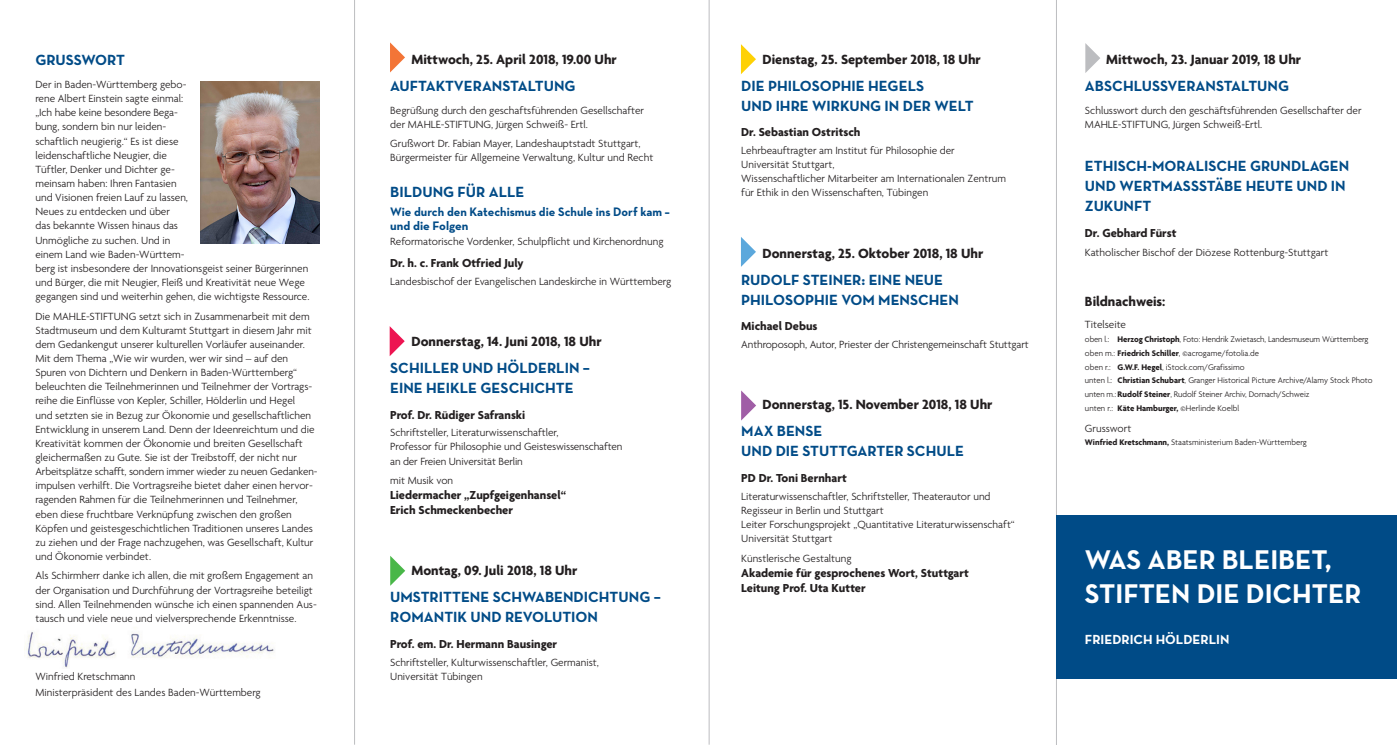
<style>
.page{position:relative;width:1397px;height:745px;background:#fff}
.page>*{position:absolute;margin:0;border:0;box-sizing:border-box;transform-origin:0 0}
._3_Flyer_Headline{font:700 27.5px/33.8px "Neutraface Text";color:#fff}
._3_Flyer_Headline-2{font:700 15px/20px "Neutraface Text";color:#004b87}
._1_Flyer_Datum{font:700 14.38px "Agenda";color:#231f20}
._3_Flyer_Headline-3{font:700 13.38px "Neutraface Text";color:#fff}
._5_Flyer_Referent{font:700 12.5px/15px "Agenda";color:#231f20}
._4_Flyer_Subline{font:700 12.5px/13.8px "Neutraface Text";color:#004b87}
._2_Flyer_Copytext{font:300 11.25px/14.1px "Agenda";color:#231f20}
._6_Flyer_Funktion{font:300 11.25px/14.1px "Agenda";color:#231f20}
._6_Flyer_Funktion-2{font:300 8.75px "Agenda";letter-spacing:-.005em;color:#231f20}
.s1{font-weight:700}
</style>
<div class="page">
<img style="left:25px;top:632px;width:249px;height:36px">
<img style="left:201px;top:82px;width:118px;height:161px">
<svg style="left:390px;top:42px;width:15px;height:30px"></svg>
<svg style="left:389px;top:326px;width:15px;height:30px"></svg>
<svg style="left:390px;top:556px;width:15px;height:29px"></svg>
<svg style="left:740px;top:44px;width:15px;height:30px"></svg>
<svg style="left:741px;top:390px;width:15px;height:30px"></svg>
<svg style="left:1085px;top:43px;width:15px;height:30px"></svg>
<svg style="left:741px;top:237px;width:14px;height:30px"></svg>
<hr style="left:354px;top:0;width:1px;height:744px;background:#bcbdc0">
<hr style="left:708px;top:0;width:1px;height:744px;background:#bcbdc0">
<hr style="left:1056px;top:0;width:1px;height:744px;background:#bcbdc0">
<div style="left:1056px;top:515px;width:340px;height:163px;background:#004b87"></div>
<p class="_3_Flyer_Headline-2" style="left:35px;top:50px;width:91px">GRUSSWORT</p>
<p class="_2_Flyer_Copytext" style="left:35px;top:78px;width:275px">Der in Baden-Württemberg gebo-<br>rene Albert Einstein sagte einmal:<br>„Ich habe keine besondere Bega-<br>bung, sondern bin nur leiden-<br>schaftlich neugierig.“ Es ist diese<br>leidenschaftliche Neugier, die<br>Tüftler, Denker und Dichter ge-<br>meinsam haben: Ihren Fantasien<br>und Visionen freien Lauf zu lassen,<br>Neues zu entdecken und über<br>das bekannte Wissen hinaus das<br>Unmögliche zu suchen. Und in<br>einem Land wie Baden-Württem-<br>berg ist insbesondere der Innovationsgeist seiner Bürgerinnen und Bürger, die mit Neugier, Fleiß und Kreativität neue Wege gegangen sind und weiterhin gehen, die wichtigste Ressource.</p>
<p class="_2_Flyer_Copytext" style="left:35px;top:309px;width:282px">Die MAHLE-STIFTUNG setzt sich in Zusammenarbeit mit dem Stadtmuseum und dem Kulturamt Stuttgart in diesem Jahr mit dem Gedankengut unserer kulturellen Vorläufer auseinander.<br>Mit dem Thema „Wie wir wurden, wer wir sind – auf den Spuren von Dichtern und Denkern in Baden-Württemberg“ beleuchten die Teilnehmerinnen und Teilnehmer der Vortrags&shy;reihe die Einflüsse von Kepler, Schiller, Hölderlin und Hegel<br>und setzten sie in Bezug zur Ökonomie und gesellschaftlichen Entwicklung in unserem Land. Denn der Ideenreichtum und die Kreativität kommen der Ökonomie und breiten Gesellschaft gleichermaßen zu Gute. Sie ist der Treibstoff, der nicht nur Arbeitsplätze schafft, sondern immer wieder zu neuen Gedanken&shy;impulsen verhilft. Die Vortragsreihe bietet daher einen hervor&shy;ragenden Rahmen für die Teilnehmerinnen und Teilnehmer, eben diese fruchtbare Verknüpfung zwischen den großen Köpfen und geistesgeschichtlichen Traditionen unseres Landes zu ziehen und der Frage nachzugehen, was Gesellschaft, Kultur und Ökonomie verbindet.</p>
<p class="_2_Flyer_Copytext" style="left:35px;top:569px;width:283px">Als Schirmherr danke ich allen, die mit großem Engagement an der Organisation und Durchführung der Vortragsreihe beteiligt sind. Allen Teilnehmenden wünsche ich einen spannenden Aus&shy;tausch und viele neue und vielversprechende Erkenntnisse.</p>
<p class="_2_Flyer_Copytext" style="left:35px;top:669px;width:101px">Winfried Kretschmann</p>
<p class="_2_Flyer_Copytext" style="left:35px;top:685px;width:227px">Ministerpräsident des Landes Baden-Württemberg</p>
<p class="_1_Flyer_Datum" style="left:411px;top:51px;width:207px">Mittwoch, 25. April 2018, 19.00 Uhr</p>
<p class="_3_Flyer_Headline-2" style="left:390px;top:75px;width:187px">AUFTAKTVERANSTALTUNG</p>
<p class="_2_Flyer_Copytext" style="left:390px;top:104px;width:255px">Begrüßung durch den geschaftsführenden Gesellschafter der MAHLE-STIFTUNG, Jürgen Schweiß- Ertl.</p>
<p class="_2_Flyer_Copytext" style="left:390px;top:137px;width:264px">Grußwort Dr. Fabian Mayer, Landeshauptstadt Stuttgart,<br>Bürgermeister für Allgemeine Verwaltung, Kultur und Recht</p>
<p class="_3_Flyer_Headline-2" style="left:390px;top:181px;width:136px">BILDUNG FÜR ALLE</p>
<p class="_4_Flyer_Subline" style="left:390px;top:205px;width:281px">Wie durch den Katechismus die Schule ins Dorf kam – und die Folgen</p>
<p class="_6_Flyer_Funktion" style="left:390px;top:235px;width:275px">Reformatorische Vordenker, Schulpflicht und Kirchenordnung</p>
<p class="_5_Flyer_Referent" style="left:390px;top:256px;width:135px">Dr. h. c. Frank Otfried July</p>
<p class="_6_Flyer_Funktion" style="left:390px;top:274px;width:282px">Landesbischof der Evangelischen Landeskirche in Württemberg</p>
<p class="_1_Flyer_Datum" style="left:411px;top:333px;width:192px">Donnerstag, 14. Juni 2018, 18 Uhr</p>
<p class="_3_Flyer_Headline-2" style="left:390px;top:357px;width:201px">SCHILLER UND HÖLDERLIN –<br>EINE HEIKLE GESCHICHTE</p>
<p class="_5_Flyer_Referent" style="left:390px;top:407px;width:136px">Prof. Dr. Rüdiger Safranski</p>
<p class="_6_Flyer_Funktion" style="left:390px;top:426px;width:234px">Schriftsteller, Literaturwissenschaftler,<br>Professor für Philosophie und Geisteswissenschaften an der Freien Universität Berlin</p>
<p class="_2_Flyer_Copytext" style="left:390px;top:473px;width:64px">mit Musik von</p>
<p class="_5_Flyer_Referent" style="left:390px;top:488px;width:177px">Liedermacher „Zupfgeigenhansel“<br>Erich Schmeckenbecher</p>
<p class="_1_Flyer_Datum" style="left:411px;top:562px;width:167px">Montag, 09. Juli 2018, 18 Uhr</p>
<p class="_3_Flyer_Headline-2" style="left:390px;top:586px;width:272px">UMSTRITTENE SCHWABENDICHTUNG –<br>ROMANTIK UND REVOLUTION</p>
<p class="_5_Flyer_Referent" style="left:390px;top:636px;width:168px">Prof. em. Dr. Hermann Bausinger</p>
<p class="_6_Flyer_Funktion" style="left:390px;top:655px;width:210px">Schriftsteller, Kulturwissenschaftler, Germanist,<br>Universität Tübingen</p>
<p class="_1_Flyer_Datum" style="left:762px;top:51px;width:220px">Dienstag, 25. September 2018, 18 Uhr</p>
<p class="_3_Flyer_Headline-2" style="left:741px;top:75px;width:234px">DIE PHILOSOPHIE HEGELS<br>UND IHRE WIRKUNG IN DER WELT</p>
<p class="_5_Flyer_Referent" style="left:741px;top:125px;width:121px">Dr. Sebastian Ostritsch</p>
<p class="_6_Flyer_Funktion" style="left:741px;top:144px;width:215px">Lehrbeauftragter am Institut für Philosophie der<br>Universität Stuttgart,</p>
<p class="_6_Flyer_Funktion" style="left:741px;top:172px;width:266px">Wissenschaftlicher Mitarbeiter am Internationalen Zentrum für Ethik in den Wissenschaften, Tübingen</p>
<p class="_1_Flyer_Datum" style="left:762px;top:245px;width:222px">Donnerstag, 25. Oktober 2018, 18 Uhr</p>
<p class="_3_Flyer_Headline-2" style="left:741px;top:269px;width:219px">RUDOLF STEINER: EINE NEUE<br>PHILOSOPHIE VOM MENSCHEN</p>
<p class="_5_Flyer_Referent" style="left:741px;top:319px;width:78px">Michael Debus</p>
<p class="_6_Flyer_Funktion" style="left:741px;top:338px;width:289px">Anthroposoph, Autor, Priester der Christengemeinschaft Stuttgart</p>
<p class="_1_Flyer_Datum" style="left:762px;top:396px;width:231px">Donnerstag, 15. November 2018, 18 Uhr</p>
<p class="_3_Flyer_Headline-2" style="left:741px;top:421px;width:224px">MAX BENSE<br>UND DIE STUTTGARTER SCHULE</p>
<p class="_5_Flyer_Referent" style="left:741px;top:471px;width:107px">PD Dr. Toni Bernhart</p>
<p class="_6_Flyer_Funktion" style="left:741px;top:489px;width:251px">Literaturwissenschaftler, Schriftsteller, Theaterautor und<br>Regisseur in Berlin und Stuttgart</p>
<p class="_6_Flyer_Funktion" style="left:741px;top:517px;width:275px">Leiter Forschungsprojekt „Quantitative Literaturwissenschaft“<br>Universität Stuttgart</p>
<p class="_2_Flyer_Copytext" style="left:741px;top:551px;width:112px">Künstlerische Gestaltung</p>
<p class="_5_Flyer_Referent" style="left:741px;top:565px;width:229px">Akademie für gesprochenes Wort, Stuttgart<br>Leitung Prof. Uta Kutter</p>
<p class="_1_Flyer_Datum" style="left:1106px;top:51px;width:196px">Mittwoch, 23. Januar 2019, 18 Uhr</p>
<p class="_3_Flyer_Headline-2" style="left:1084px;top:75px;width:206px">ABSCHLUSSVERANSTALTUNG</p>
<p class="_2_Flyer_Copytext" style="left:1084px;top:104px;width:278px">Schlusswort durch den geschäftsführenden Gesellschafter der<br>MAHLE-STIFTUNG, Jürgen Schweiß-Ertl.</p>
<p class="_3_Flyer_Headline-2" style="left:1084px;top:156px;width:266px">ETHISCH-MORALISCHE GRUNDLAGEN<br>UND WERTMASSSTÄBE HEUTE UND IN<br>ZUKUNFT</p>
<p class="_5_Flyer_Referent" style="left:1084px;top:226px;width:93px">Dr. Gebhard Fürst</p>
<p class="_6_Flyer_Funktion" style="left:1084px;top:245px;width:245px">Katholischer Bischof der Diözese Rottenburg-Stuttgart</p>
<p class="_1_Flyer_Datum" style="left:1084px;top:293px;width:82px">Bildnachweis:</p>
<p class="_6_Flyer_Funktion" style="left:1084px;top:318px;width:43px">Titelseite</p>
<p class="_6_Flyer_Funktion-2" style="left:1084px;top:334px;width:285px">oben l.: <span class="s1">Herzog Christoph</span>, Foto: Hendrik Zwietasch, Landesmuseum Württemberg</p>
<p class="_6_Flyer_Funktion-2" style="left:1084px;top:348px;width:175px">oben m.: <span class="s1">Friedrich Schiller</span>, ©acrogame/fotolia.de</p>
<p class="_6_Flyer_Funktion-2" style="left:1084px;top:362px;width:161px">oben r.: <span class="s1">G.W.F. Hegel</span>, iStock.com/Grafissimo</p>
<p class="_6_Flyer_Funktion-2" style="left:1084px;top:375px;width:289px">unten l.: <span class="s1">Christian Schubart</span>, Granger Historical Picture Archive/Alamy Stock Photo</p>
<p class="_6_Flyer_Funktion-2" style="left:1084px;top:389px;width:226px">unten m.: <span class="s1">Rudolf Steiner</span>, Rudolf Steiner Archiv, Dornach/Schweiz</p>
<p class="_6_Flyer_Funktion-2" style="left:1084px;top:403px;width:156px">unten r.: <span class="s1">Käte Hamburger,</span> ©Herlinde Koelbl</p>
<p class="_6_Flyer_Funktion" style="left:1084px;top:421px;width:48px">Grusswort</p>
<p class="_6_Flyer_Funktion-2" style="left:1084px;top:437px;width:223px"><span class="s1">Winfried Kretschmann,</span> Staatsministerium Baden-Württemberg</p>
<p class="_3_Flyer_Headline" style="left:1084px;top:542px;width:278px">WAS ABER BLEIBET,<br>STIFTEN DIE DICHTER</p>
<p class="_3_Flyer_Headline-3" style="left:1084px;top:631px;width:146px">FRIEDRICH HÖLDERLIN</p>
</div>
